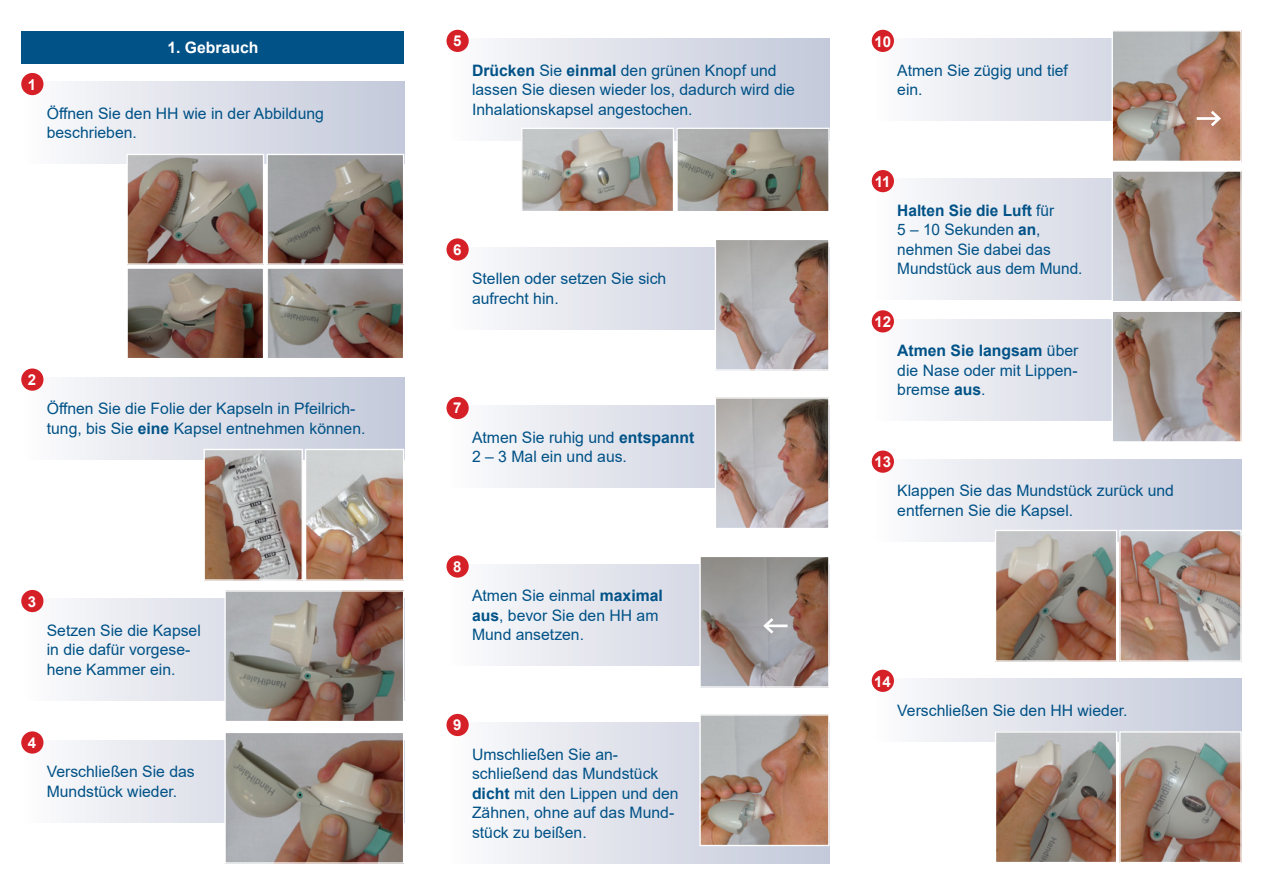
<style>
.page{position:relative;width:1263px;height:893px;background:#fff}
.page>*{position:absolute;margin:0;border:0;box-sizing:border-box;transform-origin:0 0}
.t1{font:15.75px/19.5px "Arial";color:#005287}
.t2{font:700 15.75px "Arial";color:#fff}
.t3{font:700 15px "Arial";color:#fff}
.s1{font-weight:700}
</style>
<div class="page">
<svg style="left:872px;top:319px;width:242px;height:102px"></svg>
<img style="left:1114px;top:313px;width:126px;height:128px">
<div style="left:1111px;top:311px;width:131px;height:132px;border:1px solid #fff"></div>
<div style="left:872px;top:310px;width:22px;height:22px;background:#d62027;border-radius:50%"></div>
<svg style="left:872px;top:179px;width:242px;height:121px"></svg>
<img style="left:1114px;top:172px;width:126px;height:128px">
<div style="left:1111px;top:170px;width:131px;height:132px;border:1px solid #fff"></div>
<div style="left:872px;top:170px;width:22px;height:22px;background:#d62027;border-radius:50%"></div>
<div style="left:872px;top:459px;width:370px;height:82px;background:linear-gradient(to right,#fbfbfc,#c3c8da)"></div>
<div style="left:872px;top:451px;width:22px;height:22px;background:#d62027;border-radius:50%"></div>
<img style="left:997px;top:532px;width:118px;height:128px">
<div style="left:995px;top:530px;width:122px;height:132px;border:1px solid #fff"></div>
<img style="left:1121px;top:532px;width:119px;height:128px">
<div style="left:1119px;top:530px;width:123px;height:132px;border:1px solid #fff"></div>
<div style="left:872px;top:678px;width:370px;height:63px;background:linear-gradient(to right,#fbfbfc,#c3c8da)"></div>
<div style="left:872px;top:670px;width:22px;height:22px;background:#d62027;border-radius:50%"></div>
<img style="left:997px;top:733px;width:118px;height:128px">
<div style="left:995px;top:731px;width:122px;height:132px;border:1px solid #fff"></div>
<img style="left:1121px;top:733px;width:119px;height:128px">
<div style="left:1119px;top:731px;width:123px;height:132px;border:1px solid #fff"></div>
<svg style="left:872px;top:39px;width:239px;height:82px"></svg>
<div style="left:872px;top:30px;width:22px;height:22px;background:#d62027;border-radius:50%"></div>
<img style="left:1113px;top:32px;width:127px;height:128px">
<div style="left:1111px;top:30px;width:131px;height:132px;border:1px solid #fff"></div>
<hr style="left:1197px;top:117px;width:22px;height:3px;background:#fff">
<svg style="left:1208px;top:108px;width:15px;height:21px"></svg>
<div style="left:22px;top:31px;width:382px;height:33px;background:#005287"></div>
<div style="left:446px;top:723px;width:383px;height:140px;background:linear-gradient(to right,#fcfbfc,#c2c8da)"></div>
<div style="left:446px;top:714px;width:23px;height:22px;background:#d62027;border-radius:50%"></div>
<img style="left:701px;top:716px;width:126px;height:128px">
<div style="left:699px;top:714px;width:130px;height:132px;border:1px solid #fff"></div>
<svg style="left:463px;top:247px;width:252px;height:82px"></svg>
<div style="left:446px;top:238px;width:23px;height:23px;background:#d62027;border-radius:50%"></div>
<img style="left:717px;top:241px;width:110px;height:128px">
<div style="left:715px;top:239px;width:114px;height:132px;border:1px solid #fff"></div>
<svg style="left:447px;top:406px;width:268px;height:82px"></svg>
<div style="left:446px;top:397px;width:23px;height:22px;background:#d62027;border-radius:50%"></div>
<img style="left:717px;top:399px;width:110px;height:128px">
<div style="left:715px;top:397px;width:114px;height:132px;border:1px solid #fff"></div>
<div style="left:446px;top:39px;width:383px;height:101px;background:linear-gradient(to right,#fbfbfc,#c3c8da)"></div>
<div style="left:446px;top:30px;width:23px;height:22px;background:#d62027;border-radius:50%"></div>
<img style="left:523px;top:130px;width:149px;height:80px">
<div style="left:521px;top:128px;width:153px;height:84px;border:1px solid #fff"></div>
<img style="left:678px;top:130px;width:149px;height:80px">
<div style="left:676px;top:128px;width:153px;height:84px;border:1px solid #fff"></div>
<svg style="left:463px;top:564px;width:236px;height:102px"></svg>
<div style="left:446px;top:555px;width:23px;height:23px;background:#d62027;border-radius:50%"></div>
<img style="left:701px;top:558px;width:126px;height:128px">
<div style="left:699px;top:556px;width:130px;height:132px;border:1px solid #fff"></div>
<hr style="left:765px;top:624px;width:22px;height:3px;background:#fff">
<svg style="left:761px;top:615px;width:15px;height:21px"></svg>
<svg style="left:22px;top:740px;width:202px;height:82px"></svg>
<div style="left:21px;top:731px;width:22px;height:23px;background:#d62027;border-radius:50%"></div>
<img style="left:226px;top:734px;width:176px;height:128px">
<div style="left:224px;top:732px;width:180px;height:132px;border:1px solid #fff"></div>
<svg style="left:21px;top:599px;width:203px;height:101px"></svg>
<div style="left:21px;top:590px;width:22px;height:22px;background:#d62027;border-radius:50%"></div>
<img style="left:226px;top:592px;width:176px;height:128px">
<div style="left:224px;top:590px;width:180px;height:132px;border:1px solid #fff"></div>
<div style="left:21px;top:82px;width:383px;height:82px;background:linear-gradient(to right,#fcfbfc,#c2c8da)"></div>
<div style="left:21px;top:73px;width:22px;height:22px;background:#d62027;border-radius:50%"></div>
<img style="left:128px;top:156px;width:134px;height:107px">
<div style="left:126px;top:154px;width:138px;height:111px;border:1px solid #fff"></div>
<img style="left:268px;top:156px;width:134px;height:107px">
<div style="left:266px;top:154px;width:138px;height:111px;border:1px solid #fff"></div>
<img style="left:128px;top:269px;width:134px;height:88px">
<div style="left:126px;top:267px;width:138px;height:92px;border:1px solid #fff"></div>
<img style="left:268px;top:269px;width:134px;height:88px">
<div style="left:266px;top:267px;width:138px;height:92px;border:1px solid #fff"></div>
<div style="left:21px;top:377px;width:383px;height:82px;background:linear-gradient(to right,#fcfbfc,#c2c8da)"></div>
<div style="left:21px;top:368px;width:22px;height:23px;background:#d62027;border-radius:50%"></div>
<img style="left:206px;top:451px;width:95px;height:128px">
<div style="left:204px;top:449px;width:99px;height:132px;border:1px solid #fff"></div>
<img style="left:307px;top:451px;width:95px;height:128px">
<div style="left:305px;top:449px;width:99px;height:132px;border:1px solid #fff"></div>
<p class="t3" style="left:28px;top:74px;width:10px">1</p>
<p class="t2" style="left:167px;top:36px;width:93px">1. Gebrauch</p>
<p class="t1" style="left:47px;top:103px;width:279px">Öffnen Sie den HH wie in der Abbildung beschrieben.</p>
<p class="t3" style="left:28px;top:369px;width:10px">2</p>
<p class="t1" style="left:47px;top:399px;width:320px">Öffnen Sie die Folie der Kapseln in Pfeilrich&shy;tung, bis Sie <span class="s1">eine</span> Kapsel entnehmen können.</p>
<p class="t3" style="left:28px;top:591px;width:10px">3</p>
<p class="t1" style="left:47px;top:620px;width:156px">Setzen Sie die Kapsel in die dafür vorgese&shy;hene Kammer ein.</p>
<p class="t3" style="left:28px;top:732px;width:10px">4</p>
<p class="t1" style="left:47px;top:762px;width:149px">Verschließen Sie das<br>Mundstück wieder.</p>
<p class="t3" style="left:453px;top:30px;width:10px">5</p>
<p class="t1" style="left:472px;top:60px;width:325px"><span class="s1">Drücken</span> Sie <span class="s1">einmal</span> den grünen Knopf und lassen Sie diesen wieder los, dadurch wird die<br>Inhalationskapsel angestochen.</p>
<p class="t3" style="left:453px;top:239px;width:10px">6</p>
<p class="t1" style="left:472px;top:269px;width:196px">Stellen oder setzen Sie sich aufrecht hin.</p>
<p class="t3" style="left:453px;top:398px;width:10px">7</p>
<p class="t1" style="left:472px;top:427px;width:224px">Atmen Sie ruhig und <span class="s1">entspannt<br></span>2 – 3 Mal ein und aus.</p>
<p class="t3" style="left:453px;top:556px;width:10px">8</p>
<p class="t1" style="left:472px;top:586px;width:192px">Atmen Sie einmal <span class="s1">maximal aus</span>, bevor Sie den HH am<br>Mund ansetzen.</p>
<p class="t3" style="left:453px;top:715px;width:10px">9</p>
<p class="t1" style="left:472px;top:744px;width:208px">Umschließen Sie an&shy;schließend das Mundstück <span class="s1">dicht</span> mit den Lippen und den<br>Zähnen, ohne auf das Mund&shy;stück zu beißen.</p>
<p class="t3" style="left:874px;top:31px;width:18px">10</p>
<p class="t1" style="left:897px;top:60px;width:172px">Atmen Sie zügig und tief ein.</p>
<p class="t3" style="left:875px;top:171px;width:17px">11</p>
<p class="t1" style="left:897px;top:200px;width:187px"><span class="s1">Halten Sie die Luft</span> für<br>5 – 10 Sekunden <span class="s1">an</span>, nehmen Sie dabei das<br>Mundstück aus dem Mund.</p>
<p class="t3" style="left:874px;top:311px;width:18px">12</p>
<p class="t1" style="left:897px;top:341px;width:183px;text-align:justify"><span class="s1">Atmen Sie langsam</span> über die Nase oder mit Lippen&shy;bremse <span class="s1">aus</span>.</p>
<p class="t3" style="left:874px;top:452px;width:18px">13</p>
<p class="t1" style="left:897px;top:481px;width:278px">Klappen Sie das Mundstück zurück und entfernen Sie die Kapsel.</p>
<p class="t3" style="left:874px;top:671px;width:18px">14</p>
<p class="t1" style="left:897px;top:700px;width:232px">Verschließen Sie den HH wieder.</p>
</div>
